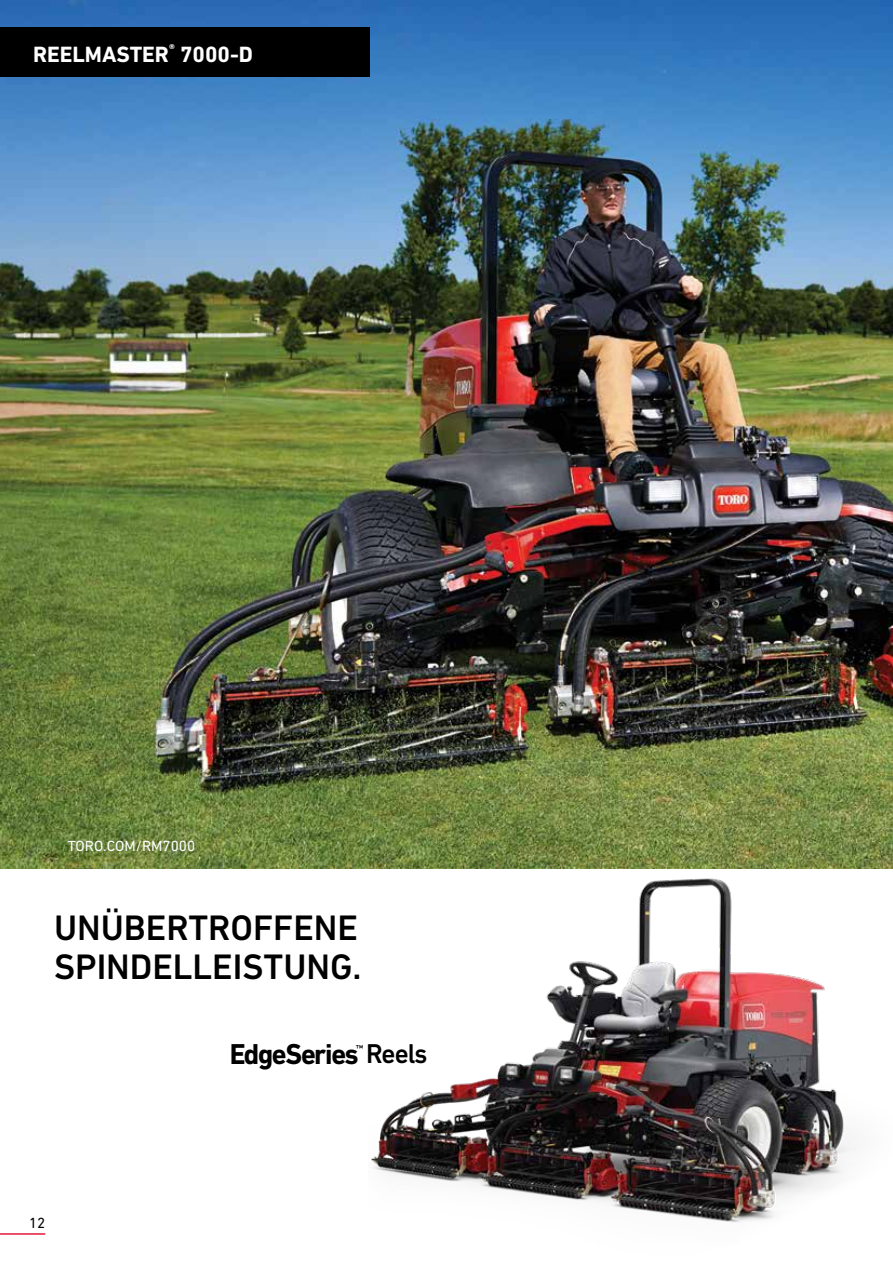
<style>
.page{position:relative;width:893px;height:1263px;background:#fff}
.page>*{position:absolute;margin:0;border:0;box-sizing:border-box;transform-origin:0 0}
.t1{font:500 36px/39px "DIN Next LT Pro";color:#000}
.t2{font:700 29.25px "DIN Next LT Pro";letter-spacing:-.04em;color:#000;scale:.96 1}
.t3{font:700 22.5px "DIN Next LT Pro";color:#fff}
.t4{font:15px "DIN Next LT Pro";color:#fff}
.t5{font:15px "DIN Next LT Pro";color:#000}
.t6{font:500 8.85px "DIN Next LT Pro";color:#000}
.s1{font-weight:500;font-size:27.75px}
</style>
<div class="page">
<hr style="left:0;top:1233px;width:45px;height:2px;background:#e11837">
<img style="left:0;top:0;width:893px;height:868px">
<div style="left:0;top:27px;width:370px;height:50px;background:#000"></div>
<img style="left:368px;top:839px;width:525px;height:383px">
<p class="t3" style="left:33px;top:41px;width:222px">REELMASTER<sup>®</sup> 7000-D</p>
<p class="t4" style="left:68px;top:837px;width:129px">TORO.COM/RM7000</p>
<p class="t1" style="left:54px;top:908px;width:309px">UNÜBERTROFFENE<br>SPINDELLEISTUNG.</p>
<p class="t5" style="left:29px;top:1215px;width:18px">12</p>
<p class="t2" style="left:230px;top:1037px;width:207px">EdgeSeries <span class="s1">Reels</span></p>
<p class="t6" style="left:356px;top:1043px;width:9px">™</p>
</div>
